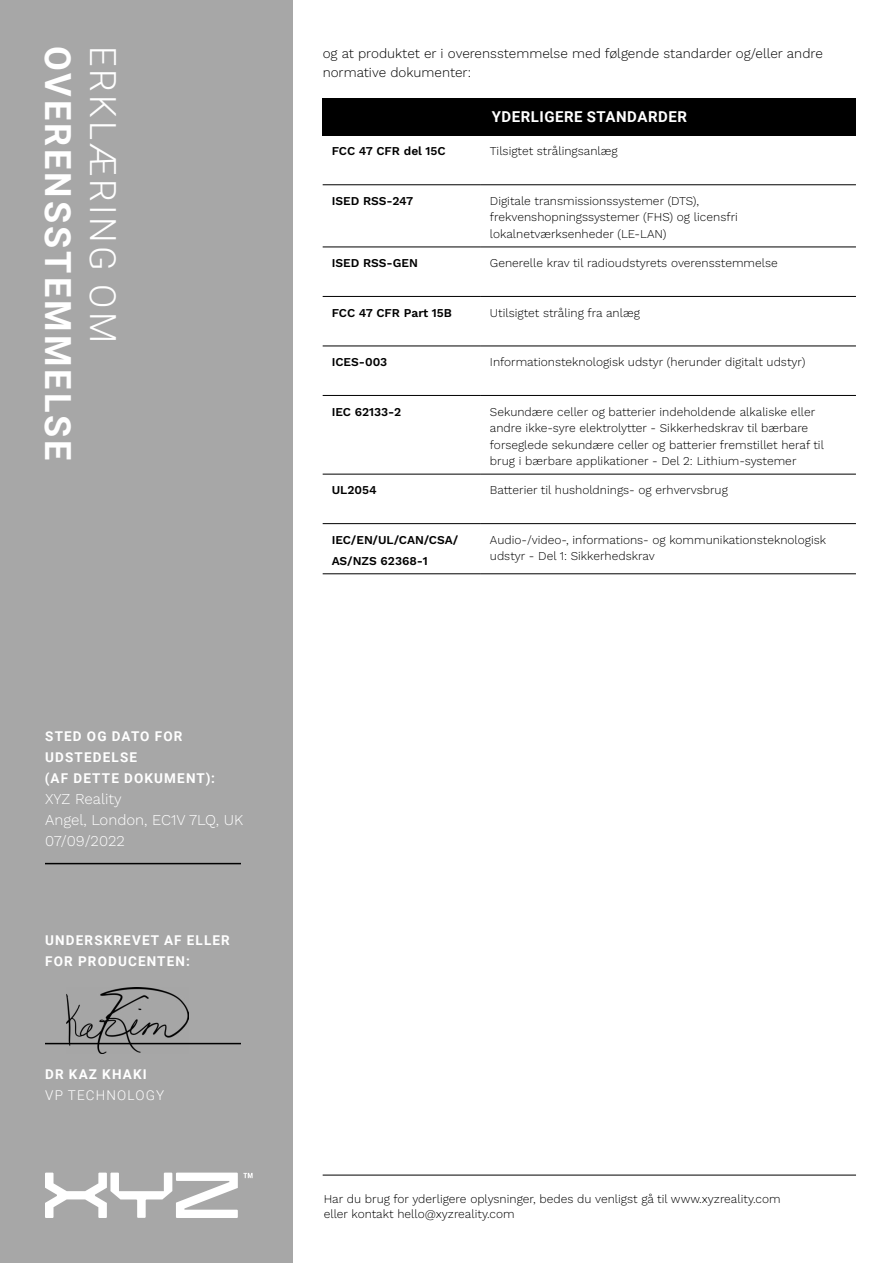
<style>
.page{position:relative;width:893px;height:1263px;background:#fff}
.page>*{position:absolute;margin:0;border:0;box-sizing:border-box;transform-origin:0 0}
.t1{font:700 36px "Roboto";letter-spacing:.085em;color:#fff}
.t2{font:300 36px "Roboto";letter-spacing:.085em;color:#fff}
.t3{font:300 15px/21px "Work Sans";color:#fff}
.t4{font:700 15px "Roboto";letter-spacing:.035em;color:#fff}
.t5{font:300 13.5px/19.5px "Work Sans";color:#000}
.t6{font:700 13.5px/21px "Roboto";letter-spacing:.085em;color:#fff}
.t7{font:300 13.5px "Roboto";letter-spacing:.085em;color:#fff}
.t8{font:300 12px/16.5px "Work Sans";color:#000}
.t9{font:600 12px/21px "Work Sans";color:#000}
</style>
<div class="page">
<div style="left:0;top:0;width:293px;height:1263px;background:#a7a7a7"></div>
<svg style="left:45px;top:1172px;width:208px;height:46px"></svg>
<hr style="left:45px;top:863px;width:196px;height:1px;background:#000">
<hr style="left:45px;top:1043px;width:196px;height:1px;background:#000">
<img style="left:67px;top:987px;width:122px;height:67px">
<div style="left:323px;top:98px;width:533px;height:37px;background:#000"></div>
<hr style="left:323px;top:135px;width:158px;height:1px;background:#000">
<hr style="left:481px;top:135px;width:375px;height:1px;background:#000">
<hr style="left:323px;top:184px;width:158px;height:1px;background:#000">
<hr style="left:481px;top:184px;width:375px;height:1px;background:#000">
<hr style="left:323px;top:247px;width:158px;height:1px;background:#000">
<hr style="left:481px;top:247px;width:375px;height:1px;background:#000">
<hr style="left:323px;top:296px;width:158px;height:1px;background:#000">
<hr style="left:481px;top:296px;width:375px;height:1px;background:#000">
<hr style="left:323px;top:346px;width:158px;height:1px;background:#000">
<hr style="left:481px;top:346px;width:375px;height:1px;background:#000">
<hr style="left:323px;top:395px;width:158px;height:1px;background:#000">
<hr style="left:481px;top:395px;width:375px;height:1px;background:#000">
<hr style="left:323px;top:474px;width:158px;height:1px;background:#000">
<hr style="left:481px;top:474px;width:375px;height:1px;background:#000">
<hr style="left:323px;top:523px;width:158px;height:1px;background:#000">
<hr style="left:481px;top:523px;width:375px;height:1px;background:#000">
<hr style="left:323px;top:573px;width:158px;height:1px;background:#000">
<hr style="left:481px;top:573px;width:375px;height:1px;background:#000">
<hr style="left:323px;top:1175px;width:533px;height:1px;background:#000">
<h1 class="t1" style="left:83px;top:46px;width:416px;rotate:90deg">OVERENSSTEMMELSE</h1>
<h1 class="t2" style="left:128px;top:46px;width:299px;rotate:90deg">ERKLÆRING OM</h1>
<p class="t6" style="left:45px;top:725px;width:172px">STED OG DATO FOR<br>UDSTEDELSE<br>(AF DETTE DOKUMENT):</p>
<p class="t3" style="left:45px;top:787px;width:200px">XYZ Reality<br>Angel, London, EC1V 7LQ, UK<br>07/09/2022</p>
<p class="t6" style="left:45px;top:929px;width:186px">UNDERSKREVET AF ELLER<br>FOR PRODUCENTEN:</p>
<p class="t6" style="left:45px;top:1063px;width:103px">DR KAZ KHAKI</p>
<p class="t7" style="left:45px;top:1086px;width:120px">VP TECHNOLOGY</p>
<p class="t5" style="left:323px;top:43px;width:502px">og at produktet er i overensstemmelse med følgende standarder og/eller andre normative dokumenter:</p>
<p class="t4" style="left:492px;top:106px;width:197px">YDERLIGERE STANDARDER</p>
<p class="t9" style="left:332px;top:140px;width:115px">FCC 47 CFR del 15C</p>
<p class="t8" style="left:490px;top:143px;width:129px">Tilsigtet strålingsanlæg</p>
<p class="t9" style="left:332px;top:190px;width:83px">ISED RSS-247</p>
<p class="t8" style="left:490px;top:192px;width:250px">Digitale transmissionssystemer (DTS), frekvenshopningssystemer (FHS) og licensfri lokalnetværksenheder (LE-LAN)</p>
<p class="t9" style="left:332px;top:252px;width:88px">ISED RSS-GEN</p>
<p class="t8" style="left:490px;top:254px;width:289px">Generelle krav til radioudstyrets overensstemmelse</p>
<p class="t9" style="left:332px;top:301px;width:122px">FCC 47 CFR Part 15B</p>
<p class="t8" style="left:490px;top:304px;width:151px">Utilsigtet stråling fra anlæg</p>
<p class="t9" style="left:332px;top:351px;width:57px">ICES-003</p>
<p class="t8" style="left:490px;top:353px;width:317px">Informationsteknologisk udstyr (herunder digitalt udstyr)</p>
<p class="t9" style="left:332px;top:400px;width:71px">IEC 62133-2</p>
<p class="t8" style="left:490px;top:403px;width:336px">Sekundære celler og batterier indeholdende alkaliske eller andre ikke-syre elektrolytter - Sikkerhedskrav til bærbare forseglede sekundære celler og batterier fremstillet heraf til brug i bærbare applikationer - Del 2: Lithium-systemer</p>
<p class="t9" style="left:332px;top:479px;width:46px">UL2054</p>
<p class="t8" style="left:490px;top:481px;width:239px">Batterier til husholdnings- og erhvervsbrug</p>
<p class="t9" style="left:332px;top:529px;width:128px">IEC/EN/UL/CAN/CSA/<br>AS/NZS 62368-1</p>
<p class="t8" style="left:490px;top:531px;width:338px">Audio-/video-, informations- og kommunikationsteknologisk udstyr - Del 1: Sikkerhedskrav</p>
<p class="t8" style="left:324px;top:1191px;width:458px;line-height:14.4px">Har du brug for yderligere oplysninger, bedes du venligst gå til www.xyzreality.com eller kontakt hello@xyzreality.com</p>
</div>
